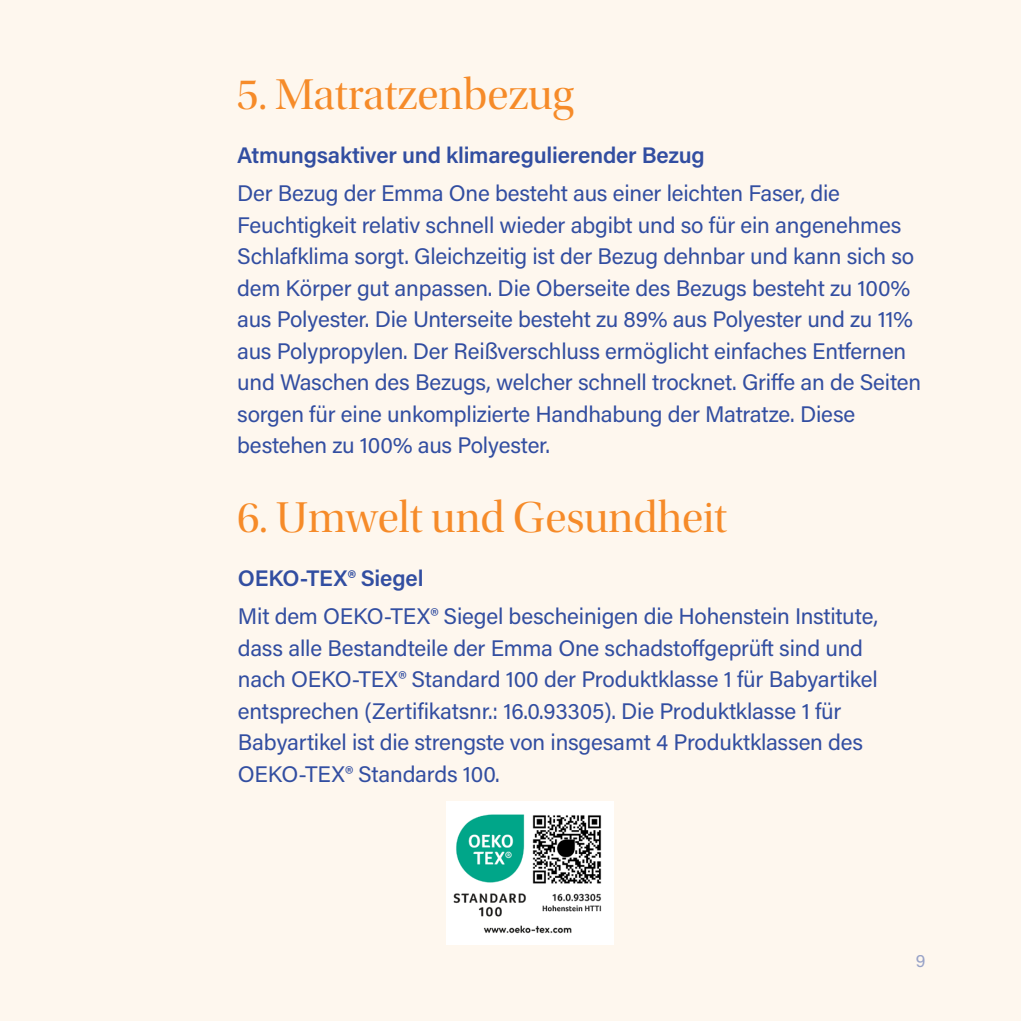
<style>
.page{position:relative;width:1021px;height:1021px;background:#fff}
.page>*{position:absolute;margin:0;border:0;box-sizing:border-box;transform-origin:0 0}
.t1{font:45px "Utopia Std Disp";color:#f68b29}
.t2{font:22.5px/31.5px "Acumin Pro";letter-spacing:-.01em;color:#324ea1}
.t3{font:600 22.5px "Acumin Pro";letter-spacing:-.01em;color:#324ea1}
.t4{font:18px "Acumin Pro";color:#324ea1}
</style>
<div class="page">
<div style="left:0;top:0;width:1020px;height:1020px;background:#fef7ee"></div>
<div style="left:446px;top:801px;width:167px;height:143px;background:#fff"></div>
<img style="left:453px;top:814px;width:149px;height:120px">
<h1 class="t1" style="left:236px;top:71px;width:338px">5. Matratzenbezug</h1>
<p class="t3" style="left:237px;top:140px;width:469px">Atmungsaktiver und klimaregulierender Bezug</p>
<p class="t2" style="left:237px;top:177px;width:685px">Der Bezug der Emma One besteht aus einer leichten Faser, die Feuchtigkeit relativ schnell wieder abgibt und so für ein angenehmes Schlafklima sorgt. Gleichzeitig ist der Bezug dehnbar und kann sich so dem Körper gut anpassen. Die Oberseite des Bezugs besteht zu 100% aus Polyester. Die Unterseite besteht zu 89% aus Polyester und zu 11% aus Polypropylen. Der Reißverschluss ermöglicht einfaches Entfernen und Waschen des Bezugs, welcher schnell trocknet. Griffe an de Seiten sorgen für eine unkomplizierte Handhabung der Matratze. Diese bestehen zu 100% aus Polyester.</p>
<h1 class="t1" style="left:237px;top:494px;width:492px">6. Umwelt und Gesundheit</h1>
<p class="t3" style="left:238px;top:562px;width:187px">OEKO-TEX® Siegel</p>
<p class="t2" style="left:238px;top:599px;width:642px">Mit dem OEKO-TEX® Siegel bescheinigen die Hohenstein Institute, dass alle Bestandteile der Emma One schadstoffgeprüft sind und nach OEKO-TEX® Standard 100 der Produktklasse 1 für Babyartikel entsprechen (Zertifikatsnr.: 16.0.93305). Die Produktklasse 1 für Babyartikel ist die strengste von insgesamt 4 Produktklassen des OEKO-TEX® Standards 100.</p>
<p class="t4" style="left:915px;top:948px;width:11px">9</p>
</div>
